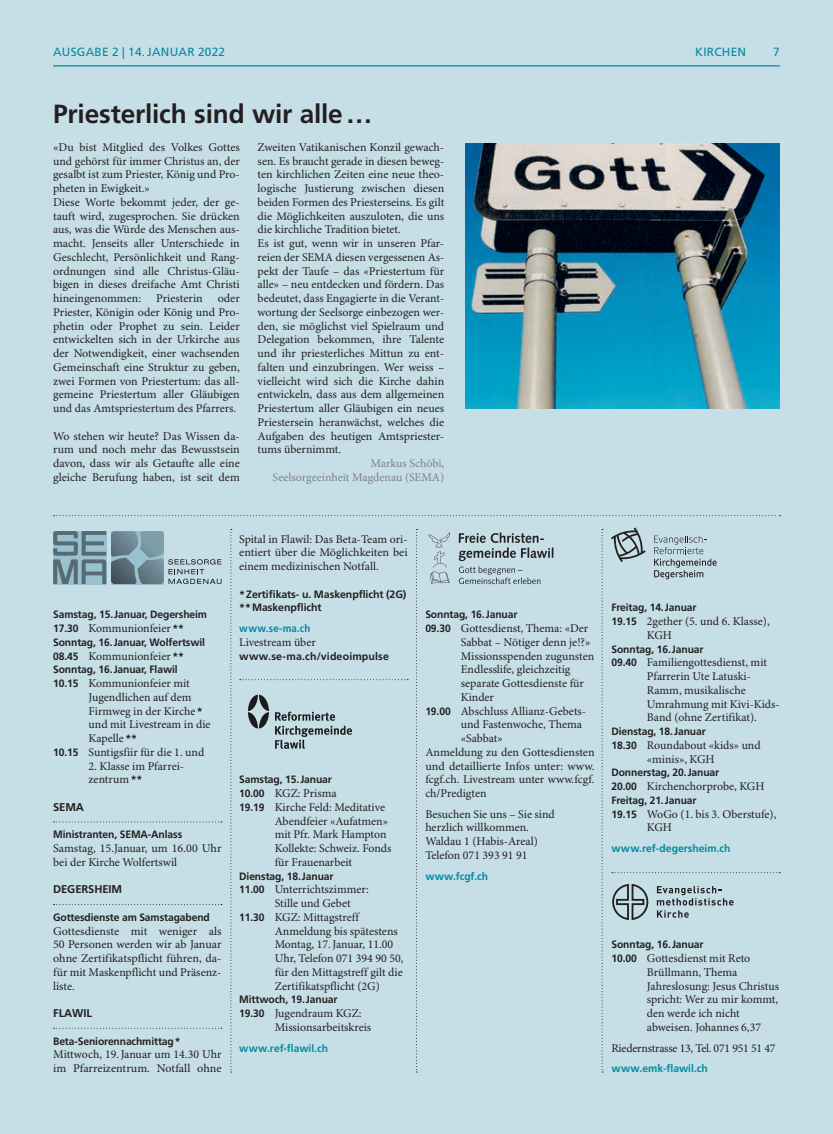
<style>
.page{position:relative;width:833px;height:1134px;background:#c6dee6}
.page>*{position:absolute;margin:0;border:0;box-sizing:border-box;transform-origin:0 0}
.t1{font:700 26.25px "Frutiger LT Std";letter-spacing:-.005em;color:#231f20}
.t2{font:11.88px/13.8px "Minion Pro";color:#231f20}
.t3{font:11.88px/13.8px "Minion Pro";letter-spacing:-.005em;color:#808285;text-align:right}
.t4{font:11.88px "Minion Pro";letter-spacing:-.02em;color:#231f20}
.t5{font:11.88px "Frutiger LT Std";letter-spacing:.02em;color:#0289a0}
.t6{font:700 11.25px "Frutiger LT Std";letter-spacing:-.01em;color:#231f20}
.t7{font:700 10.62px/13.8px "Frutiger LT Std";letter-spacing:-.01em;color:#231f20}
.t8{font:700 10.62px "Frutiger LT Std";letter-spacing:.005em;color:#0289a0}
.t9{font:700 10.62px "Frutiger LT Std";letter-spacing:.015em;color:#231f20}
.t10{font:700 10.62px "Frutiger LT Std";letter-spacing:.005em;color:#0289a0;scale:.92 1}
.s1{font-family:"Frutiger LT Std";font-weight:700;font-size:10.62px}
</style>
<div class="page">
<hr style="left:53px;top:65px;width:727px;height:1px;background:#0289a0">
<svg style="left:54px;top:515px;width:726px;height:1px"></svg>
<img style="left:465px;top:144px;width:315px;height:264px">
<svg style="left:53px;top:527px;width:727px;height:545px"></svg>
<p class="t5" style="left:53px;top:45px;width:18px">AUSGABE</p>
<p class="t5" style="left:112px;top:45px;width:50px">2 | 14.JANUAR</p>
<p class="t5" style="left:198px;top:45px;width:29px">2022</p>
<p class="t5" style="left:695px;top:45px;width:52px">KIRCHEN</p>
<p class="t5" style="left:773px;top:45px;width:8px">7</p>
<h1 class="t1" style="left:53px;top:99px;width:321px">Priesterlich sind wir alle…</h1>
<p class="t2" style="left:53px;top:141px;width:188px">«Du bist Mitglied des Volkes Gottes und gehörst für immer Christus an, der gesalbt ist zum Priester, König und Pro&shy;pheten in Ewigkeit.»<br>Diese Worte bekommt jeder, der ge&shy;tauft wird, zugesprochen. Sie drücken aus, was die Würde des Menschen aus&shy;macht. Jenseits aller Unterschiede in Geschlecht, Persönlichkeit und Rang&shy;ordnungen sind alle Christus-Gläu&shy;bigen in dieses dreifache Amt Christi hineingenommen:</p>
<p class="t2" style="left:257px;top:141px;width:188px">Zweiten Vatikanischen Konzil gewach&shy;sen. Es braucht gerade in diesen beweg&shy;ten kirchlichen Zeiten eine neue theo&shy;logische Justierung zwischen diesen beiden Formen des Priesterseins. Es gilt die Möglichkeiten auszuloten, die uns die kirchliche Tradition bietet.<br>Es ist gut, wenn wir in unseren Pfar&shy;reien der SEMA diesen vergessenen As&shy;pekt der Taufe – das «Priestertum für alle» – neu entdecken und fördern. Das bedeutet, dass Engagierte in die Verant&shy;wortung der Seelsorge einbezogen wer&shy;den, sie möglichst viel Spielraum und Delegation bekommen, ihre Talente und ihr priesterliches Mittun zu ent&shy;falten und einzubringen. Wer weiss – vielleicht wird sich die Kirche dahin entwickeln, dass aus dem allgemeinen Priestertum aller Gläubigen ein neues Priestersein heranwächst, welches die Aufgaben des heutigen Amtspriester&shy;tums übernimmt.</p>
<p class="t3" style="left:273px;top:457px;width:173px">Markus Schöbi,<br>Seelsorgeeinheit Magdenau (SEMA)</p>
<p class="t2" style="left:53px;top:292px;width:188px;text-align:justify;text-indent:165px">oder Priester, Königin oder König und Pro&shy;phetin oder Prophet zu sein. Leider entwickelten sich in der Urkirche aus der Notwendigkeit, einer wachsenden Gemeinschaft eine Struktur zu geben, zwei Formen von Priestertum: das all&shy;gemeine Priestertum aller Gläubigen und das Amtspriestertum des Pfarrers.</p>
<p class="t2" style="left:53px;top:429px;width:188px;text-align:justify">Wo stehen wir heute? Das Wissen da&shy;rum und noch mehr das Bewusstsein davon, dass wir als Getaufte alle eine gleiche Berufung haben, ist seit dem</p>
<p class="t2" style="left:156px;top:292px;width:48px">Priesterin</p>
<p class="t7" style="left:53px;top:608px;width:155px">Samstag, 15.Januar, Degersheim</p>
<p class="t2" style="left:53px;top:622px;width:132px"><span class="s1">17.30</span> Kommunionfeier <span class="s1">**</span></p>
<p class="t7" style="left:53px;top:635px;width:153px">Sonntag, 16.Januar, Wolfertswil</p>
<p class="t2" style="left:53px;top:649px;width:132px"><span class="s1">08.45</span> Kommunionfeier <span class="s1">**</span></p>
<p class="t7" style="left:53px;top:663px;width:126px">Sonntag, 16.Januar, Flawil</p>
<p class="t2" style="left:53px;top:677px;width:138px"><span class="s1">10.15</span> Kommunionfeier mit</p>
<p class="t2" style="left:89px;top:691px;width:105px">Jugendlichen auf dem</p>
<p class="t2" style="left:89px;top:704px;width:116px">Firmweg in der Kirche<span class="s1">*</span></p>
<p class="t2" style="left:89px;top:718px;width:123px">und mit Livestream in die</p>
<p class="t2" style="left:89px;top:732px;width:50px">Kapelle <span class="s1">**</span></p>
<p class="t2" style="left:53px;top:746px;width:153px"><span class="s1">10.15</span> Suntigsfiir für die 1. und</p>
<p class="t2" style="left:89px;top:759px;width:96px">2. Klasse im Pfarrei&shy;zentrum<span class="s1">**</span></p>
<p class="t6" style="left:53px;top:800px;width:32px">SEMA</p>
<p class="t7" style="left:53px;top:828px;width:131px">Ministranten, SEMA-Anlass</p>
<p class="t2" style="left:53px;top:842px;width:170px">Samstag, 15.Januar, um 16.00 Uhr bei der Kirche Wolfertswil</p>
<p class="t6" style="left:53px;top:883px;width:70px">DEGERSHEIM</p>
<p class="t7" style="left:53px;top:910px;width:158px">Gottesdienste am Samstagabend</p>
<p class="t2" style="left:53px;top:924px;width:170px;text-align:justify">Gottesdienste mit weniger als 50 Personen werden wir ab Januar ohne Zertifikatspflicht führen, da&shy;für mit Maskenpflicht und Präsenz&shy;liste.</p>
<p class="t6" style="left:53px;top:1006px;width:40px">FLAWIL</p>
<p class="t7" style="left:53px;top:1034px;width:129px">Beta-Seniorennachmittag*</p>
<p class="t2" style="left:53px;top:1048px;width:170px">Mittwoch, 19.Januar um 14.30 Uhr im Pfarreizentrum. Notfall ohne</p>
<p class="t2" style="left:239px;top:532px;width:170px;text-align:justify">Spital in Flawil: Das Beta-Team ori&shy;entiert über die Möglichkeiten bei einem medizinischen Notfall.</p>
<p class="t7" style="left:239px;top:587px;width:169px">*Zertifikats- u. Maskenpflicht (2G) **Maskenpflicht</p>
<p class="t10" style="left:239px;top:622px;width:79px">www.se-ma.ch</p>
<p class="t2" style="left:239px;top:636px;width:78px">Livestream über</p>
<p class="t9" style="left:239px;top:650px;width:151px">www.se-ma.ch/videoimpulse</p>
<p class="t7" style="left:239px;top:773px;width:94px">Samstag, 15.Januar</p>
<p class="t2" style="left:239px;top:787px;width:99px"><span class="s1">10.00</span> KGZ: Prisma</p>
<p class="t2" style="left:239px;top:801px;width:147px"><span class="s1">19.19</span> Kirche Feld: Meditative</p>
<p class="t2" style="left:275px;top:814px;width:115px">Abendfeier «Aufatmen»</p>
<p class="t2" style="left:275px;top:828px;width:113px">mit Pfr. Mark Hampton</p>
<p class="t2" style="left:275px;top:842px;width:118px">Kollekte: Schweiz. Fonds</p>
<p class="t2" style="left:275px;top:856px;width:79px">für Frauenarbeit</p>
<p class="t7" style="left:239px;top:869px;width:96px">Dienstag, 18.Januar</p>
<p class="t2" style="left:239px;top:883px;width:131px"><span class="s1">11.00</span> Unterrichtszimmer:</p>
<p class="t2" style="left:275px;top:897px;width:78px">Stille und Gebet</p>
<p class="t2" style="left:239px;top:911px;width:121px"><span class="s1">11.30</span> KGZ: Mittagstreff</p>
<p class="t2" style="left:275px;top:924px;width:125px">Anmeldung bis spätestens</p>
<p class="t2" style="left:275px;top:938px;width:120px">Montag, 17.Januar, 11.00</p>
<p class="t2" style="left:275px;top:952px;width:130px">Uhr, Telefon 071 394 90 50,</p>
<p class="t2" style="left:275px;top:966px;width:130px">für den Mittagstreff gilt die</p>
<p class="t2" style="left:275px;top:979px;width:107px">Zertifikatspflicht (2G)</p>
<p class="t7" style="left:239px;top:993px;width:100px">Mittwoch, 19.Januar</p>
<p class="t2" style="left:275px;top:1007px;width:98px;text-indent:-35px"><span class="s1">19.30</span> Jugendraum KGZ:<br>Missionsarbeitskreis</p>
<p class="t8" style="left:239px;top:1041px;width:90px">www.ref-flawil.ch</p>
<p class="t7" style="left:425px;top:608px;width:94px">Sonntag, 16.Januar</p>
<p class="t2" style="left:425px;top:622px;width:164px"><span class="s1">09.30</span> Gottesdienst, Thema: «Der</p>
<p class="t2" style="left:461px;top:636px;width:131px">Sabbat – Nötiger denn je!?»</p>
<p class="t2" style="left:461px;top:649px;width:135px">Missionsspenden zugunsten</p>
<p class="t2" style="left:461px;top:663px;width:111px">Endlesslife, gleichzeitig</p>
<p class="t2" style="left:461px;top:677px;width:125px">separate Gottesdienste für</p>
<p class="t2" style="left:461px;top:691px;width:35px">Kinder</p>
<p class="t2" style="left:425px;top:704px;width:162px"><span class="s1">19.00</span> Abschluss Allianz-Gebets-</p>
<p class="t2" style="left:461px;top:718px;width:123px">und Fastenwoche, Thema</p>
<p class="t2" style="left:461px;top:732px;width:43px">«Sabbat»</p>
<p class="t2" style="left:425px;top:746px;width:171px">Anmeldung zu den Gottesdiensten</p>
<p class="t2" style="left:425px;top:759px;width:171px">und detaillierte Infos unter: www.</p>
<p class="t2" style="left:425px;top:773px;width:171px">fcgf.ch. Livestream unter www.fcgf.</p>
<p class="t2" style="left:425px;top:787px;width:63px">ch/Predigten</p>
<p class="t2" style="left:425px;top:807px;width:131px">Besuchen Sie uns – Sie sind herzlich willkommen.<br>Waldau 1 (Habis-Areal)<br>Telefon 071 393 91 91</p>
<p class="t8" style="left:425px;top:870px;width:64px">www.fcgf.ch</p>
<p class="t7" style="left:611px;top:601px;width:87px">Freitag, 14.Januar</p>
<p class="t2" style="left:647px;top:615px;width:124px;text-indent:-35px"><span class="s1">19.15</span> 2gether (5. und 6. Klasse),<br>KGH</p>
<p class="t7" style="left:611px;top:642px;width:94px">Sonntag, 16.Januar</p>
<p class="t2" style="left:647px;top:656px;width:134px;text-indent:-35px"><span class="s1">09.40</span> Familiengottesdienst, mit<br>Pfarrerin Ute Latuski-<br>Ramm, musikalische<br>Umrahmung mit Kivi-Kids-<br>Band (ohne Zertifikat).</p>
<p class="t7" style="left:611px;top:725px;width:96px">Dienstag, 18.Januar</p>
<p class="t2" style="left:647px;top:739px;width:115px;text-indent:-35px"><span class="s1">18.30</span> Roundabout «kids» und «minis», KGH</p>
<p class="t7" style="left:611px;top:766px;width:109px">Donnerstag, 20.Januar</p>
<p class="t2" style="left:611px;top:780px;width:155px"><span class="s1">20.00</span> Kirchenchorprobe, KGH</p>
<p class="t7" style="left:611px;top:793px;width:87px">Freitag, 21.Januar</p>
<p class="t2" style="left:647px;top:807px;width:131px;text-indent:-35px"><span class="s1">19.15</span> WoGo (1. bis 3. Oberstufe),<br>KGH</p>
<p class="t8" style="left:611px;top:842px;width:120px">www.ref-degersheim.ch</p>
<p class="t7" style="left:611px;top:938px;width:94px">Sonntag, 16.Januar</p>
<p class="t2" style="left:647px;top:952px;width:134px;text-indent:-35px"><span class="s1">10.00</span> Gottesdienst mit Reto<br>Brüllmann, Thema<br>Jahreslosung: Jesus Christus spricht: Wer zu mir kommt, den werde ich nicht abweisen. Johannes 6,37</p>
<p class="t4" style="left:611px;top:1040px;width:165px">Riedernstrasse 13, Tel. 071 951 51 47</p>
<p class="t8" style="left:611px;top:1062px;width:98px">www.emk-flawil.ch</p>
</div>
